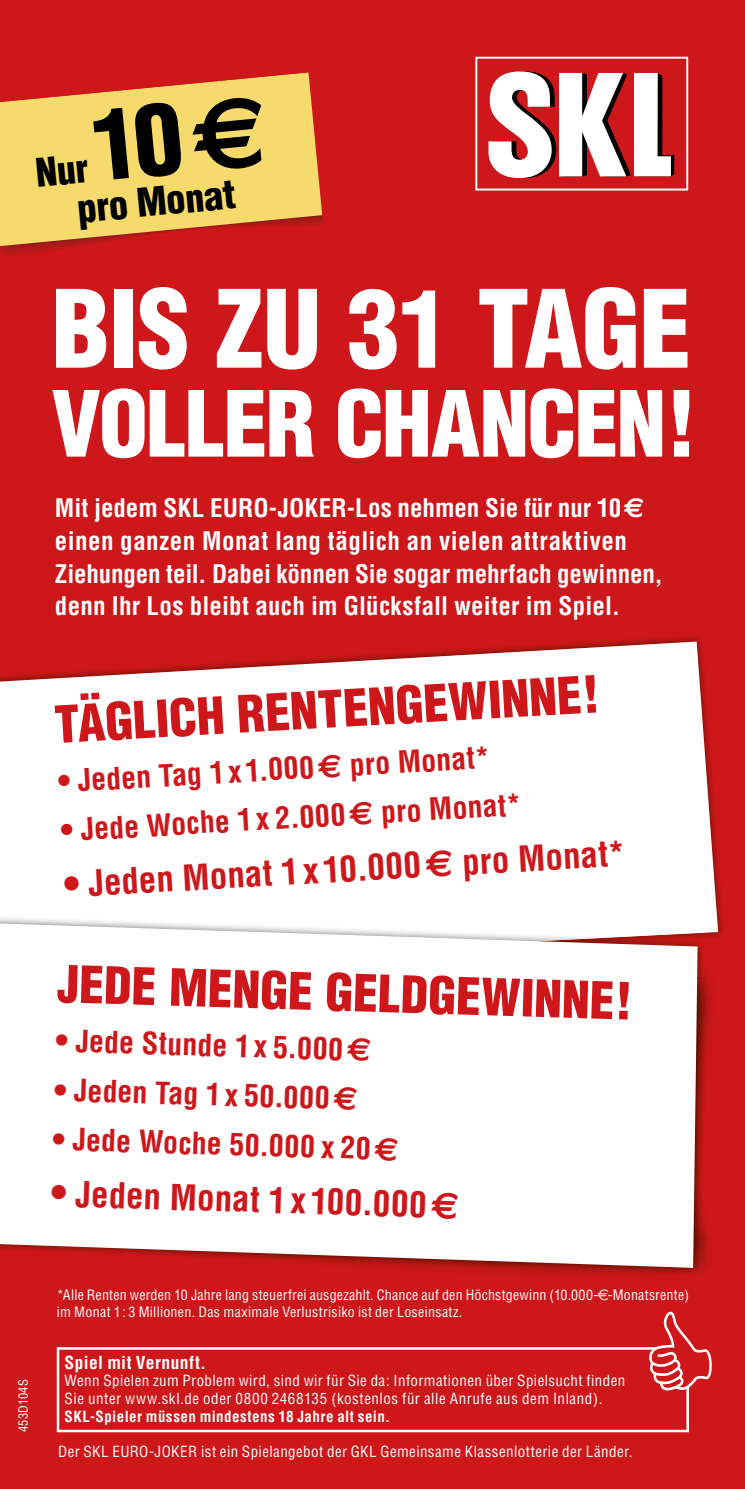
<style>
.page{position:relative;width:745px;height:1489px;background:#fff}
.page>*{position:absolute;margin:0;border:0;box-sizing:border-box;transform-origin:0 0}
.t1{font:900 condensed 105px "Helvetica";letter-spacing:-.01em;color:#fff}
.t2{font:900 condensed 88.75px "Helvetica";letter-spacing:-.02em;color:#fff}
.t3{font:900 condensed 50px "Helvetica";color:#cd171a}
.t4{font:900 condensed 38.5px "Helvetica";color:#000}
.t5{font:700 condensed 35px "Helvetica";color:#cd171a}
.t6{font:700 condensed 30px "Helvetica";color:#cd171a}
.t7{font:700 condensed 25px/32.5px "Helvetica";letter-spacing:.005em;color:#fff}
.t8{font:700 condensed 17.5px "Helvetica";letter-spacing:.025em;color:#fff}
.t9{font:condensed 15px/17.5px "Helvetica";letter-spacing:.03em;color:#fff}
.t10{font:700 condensed 15px "Helvetica";letter-spacing:.03em;color:#fff}
.t11{font:condensed 14px/16.5px "Helvetica";letter-spacing:.015em;color:#fff}
.t12{font:condensed 12.5px "Helvetica";letter-spacing:.02em;color:#fff}
.s1{font-family:"Euro Sans";font-stretch:normal;font-size:27.5px}
.s2{font-weight:900}
.s3{font-family:"Euro Sans";font-stretch:normal;font-size:32.5px}
.s4{font-weight:900;font-size:37.75px}
.s5{font-family:"Euro Sans";font-stretch:normal;font-size:37.5px}
.s6{font-family:"Euro Sans";font-stretch:normal;font-size:15.5px}
</style>
<div class="page">
<div style="left:0;top:0;width:744px;height:1488px;background:#cd171a"></div>
<svg style="left:57px;top:1347px;width:631px;height:84px"></svg>
<svg style="left:648px;top:1311px;width:63px;height:79px"></svg>
<svg style="left:0;top:247px;width:70px;height:9px"></svg>
<svg style="left:0;top:72px;width:323px;height:175px;fill:#f6db6c"></svg>
<svg style="left:475px;top:57px;width:212px;height:133px"></svg>
<svg style="left:0;top:641px;width:717px;height:297px;background:#f9eaea"></svg>
<svg style="left:704px;top:973px;width:10px;height:278px"></svg>
<img style="left:426px;top:980px;width:278px;height:294px">
<div style="left:0;top:913px;width:704px;height:50px;background:#fff"></div>
<img style="left:697px;top:976px;width:7px;height:4px">
<div style="left:0;top:921px;width:697px;height:346px;background:#fff"></div>
<div style="left:36px;top:96px;width:231px;height:90px;background:#f6db6c"></div>
<h3 class="t4" style="left:75px;top:184px;width:160px;rotate:-5deg">pro Monat</h3>
<h1 class="t1" style="left:51px;top:262px;width:641px">BIS ZU 31 TAGE</h1>
<h2 class="t2" style="left:51px;top:368px;width:646px">VOLLER CHANCEN!</h2>
<h3 class="t7" style="left:55px;top:492px;width:609px">Mit jedem SKL EURO-JOKER-Los nehmen Sie für nur 10<span class="s1">€ </span>einen ganzen Monat lang täglich an vielen attraktiven Ziehungen teil. Dabei können Sie sogar mehrfach gewinnen, denn Ihr Los bleibt auch im Glücksfall weiter im Spiel.</h3>
<h3 class="t3" style="left:53px;top:692px;width:546px;rotate:-3deg">TÄGLICH RENTENGEWINNE!</h3>
<h3 class="t6" style="left:57px;top:761px;width:434px;rotate:-3deg"><span class="s2">•</span> Jeden Tag 1 x 1.000<span class="s3">€</span> pro Monat*</h3>
<h3 class="t6" style="left:60px;top:810px;width:462px;rotate:-3deg"><span class="s2">•</span> Jede Woche 1 x 2.000<span class="s3">€</span> pro Monat*</h3>
<h3 class="t5" style="left:63px;top:861px;width:563px;rotate:-3deg"><span class="s4">•</span> Jeden Monat 1 x 10.000<span class="s5">€</span> pro Monat*</h3>
<h3 class="t3" style="left:59px;top:950px;width:576px;rotate:2deg">JEDE MENGE GELDGEWINNE!</h3>
<h3 class="t6" style="left:56px;top:1020px;width:317px;rotate:2deg">• Jede Stunde 1 x 5.000<span class="s3">€</span></h3>
<h3 class="t6" style="left:55px;top:1070px;width:305px;rotate:2deg">• Jeden Tag 1 x 50.000<span class="s3">€</span></h3>
<h3 class="t6" style="left:53px;top:1119px;width:348px;rotate:2deg">• Jede Woche 50.000 x 20<span class="s3">€</span></h3>
<h3 class="t5" style="left:52px;top:1170px;width:410px;rotate:2deg"><span class="s4">•</span> Jeden Monat 1 x 100.000<span class="s5">€</span></h3>
<p class="t12" style="left:15px;top:1431px;width:55px;rotate:-90deg">453D104S</p>
<p class="t11" style="left:57px;top:1286px;width:633px">*Alle Renten werden 10 Jahre lang steuerfrei ausgezahlt. Chance auf den Höchstgewinn (10.000-<span class="s6">€</span>-Monatsrente) im Monat 1 : 3 Millionen. Das maximale Verlustrisiko ist der Loseinsatz.</p>
<p class="t8" style="left:64px;top:1351px;width:143px">Spiel mit Vernunft.</p>
<p class="t9" style="left:64px;top:1371px;width:562px">Wenn Spielen zum Problem wird, sind wir für Sie da: Informationen über Spielsucht finden<br>Sie unter www.skl.de oder 0800 2468135 (kostenlos für alle Anrufe aus dem Inland).</p>
<p class="t10" style="left:64px;top:1406px;width:327px">SKL-Spieler müssen mindestens 18 Jahre alt sein.</p>
<p class="t9" style="left:58px;top:1442px;width:575px">Der SKL EURO-JOKER ist ein Spielangebot der GKL Gemeinsame Klassenlotterie der Länder.</p>
</div>
